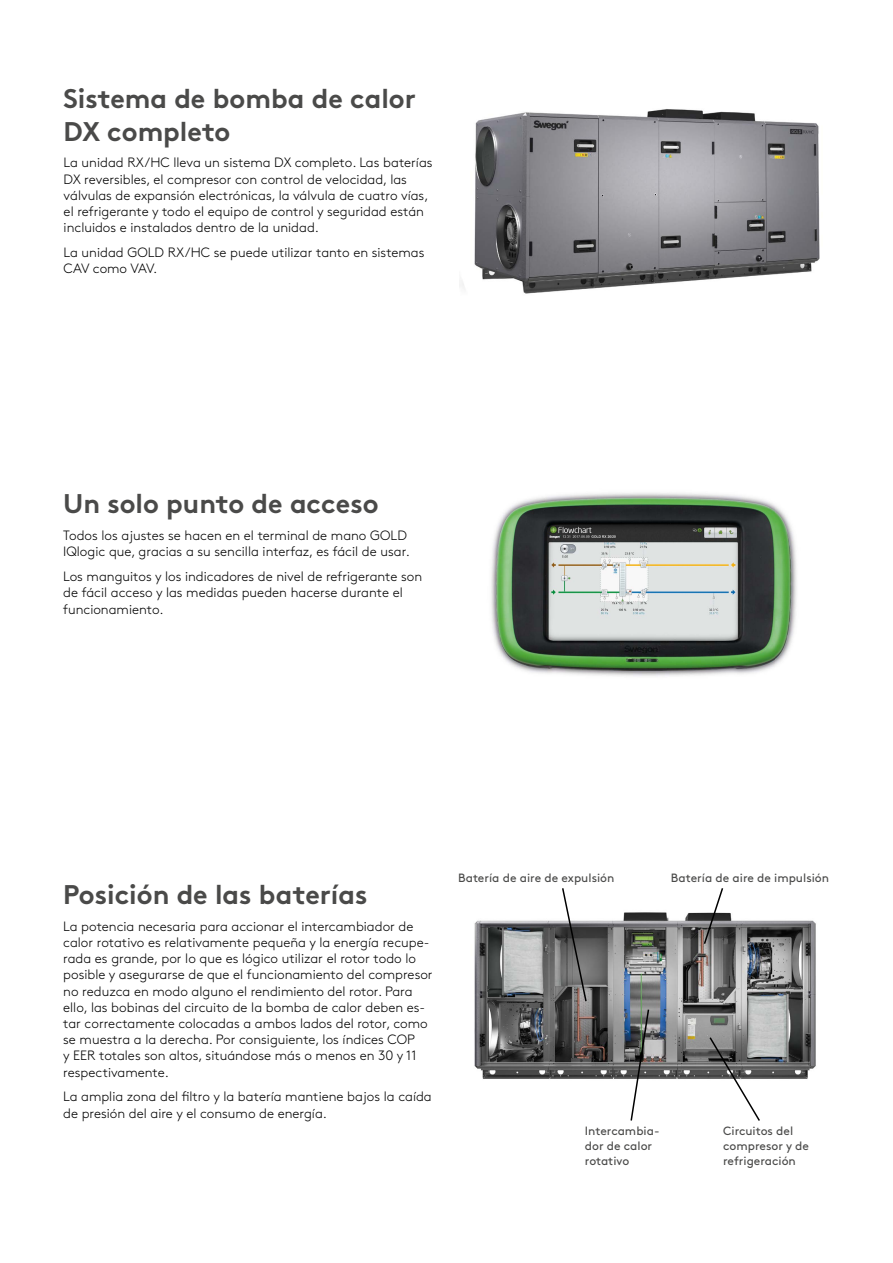
<style>
.page{position:relative;width:893px;height:1263px;background:#fff}
.page>*{position:absolute;margin:0;border:0;box-sizing:border-box;transform-origin:0 0}
.t1{font:700 27px/32.4px "Swegon Brown";color:#4a4a49}
.t2{font:300 13.5px/16.2px "Swegon Brown";color:#000}
.t3{font:12px/15px "Swegon Brown";color:#4a4a49}
</style>
<div class="page">
<img style="left:459px;top:109px;width:361px;height:185px">
<img style="left:474px;top:912px;width:342px;height:167px">
<img style="left:491px;top:493px;width:306px;height:184px">
<svg style="left:630px;top:1009px;width:19px;height:111px"></svg>
<svg style="left:709px;top:1037px;width:51px;height:84px"></svg>
<svg style="left:704px;top:888px;width:19px;height:56px"></svg>
<svg style="left:562px;top:888px;width:25px;height:113px"></svg>
<h1 class="t1" style="left:64px;top:80px;width:354px">Sistema de bomba de calor<br>DX completo</h1>
<p class="t2" style="left:64px;top:154px;width:370px">La unidad RX/HC lleva un sistema DX completo. Las baterías DX reversibles, el compresor con control de velocidad, las válvulas de expansión electrónicas, la válvula de cuatro vías, el refrigerante y todo el equipo de control y seguridad están incluidos e instalados dentro de la unidad.</p>
<p class="t2" style="left:64px;top:243px;width:362px">La unidad GOLD RX/HC se puede utilizar tanto en sistemas<br>CAV como VAV.</p>
<h1 class="t1" style="left:63px;top:485px;width:317px">Un solo punto de acceso</h1>
<p class="t2" style="left:63px;top:526px;width:348px">Todos los ajustes se hacen en el terminal de mano GOLD<br>IQlogic que, gracias a su sencilla interfaz, es fácil de usar.</p>
<p class="t2" style="left:63px;top:567px;width:360px">Los manguitos y los indicadores de nivel de refrigerante son de fácil acceso y las medidas pueden hacerse durante el funcionamiento.</p>
<h1 class="t1" style="left:63px;top:875px;width:306px">Posición de las baterías</h1>
<p class="t2" style="left:63px;top:917px;width:371px">La potencia necesaria para accionar el intercambiador de calor rotativo es relativamente pequeña y la energía recupe&shy;rada es grande, por lo que es lógico utilizar el rotor todo lo posible y asegurarse de que el funcionamiento del compresor no reduzca en modo alguno el rendimiento del rotor. Para ello, las bobinas del circuito de la bomba de calor deben es&shy;tar correctamente colocadas a ambos lados del rotor, como se muestra a la derecha. Por consiguiente, los índices COP<br>y EER totales son altos, situándose más o menos en 30 y 11 respectivamente.</p>
<p class="t2" style="left:63px;top:1088px;width:370px">La amplia zona del filtro y la batería mantiene bajos la caída de presión del aire y el consumo de energía.</p>
<p class="t3" style="left:458px;top:869px;width:158px">Batería de aire de expulsión</p>
<p class="t3" style="left:671px;top:869px;width:160px">Batería de aire de impulsión</p>
<p class="t3" style="left:585px;top:1122px;width:76px">Intercambia&shy;dor de calor rotativo</p>
<p class="t3" style="left:723px;top:1122px;width:87px">Circuitos del compresor y de refrigeración</p>
</div>
